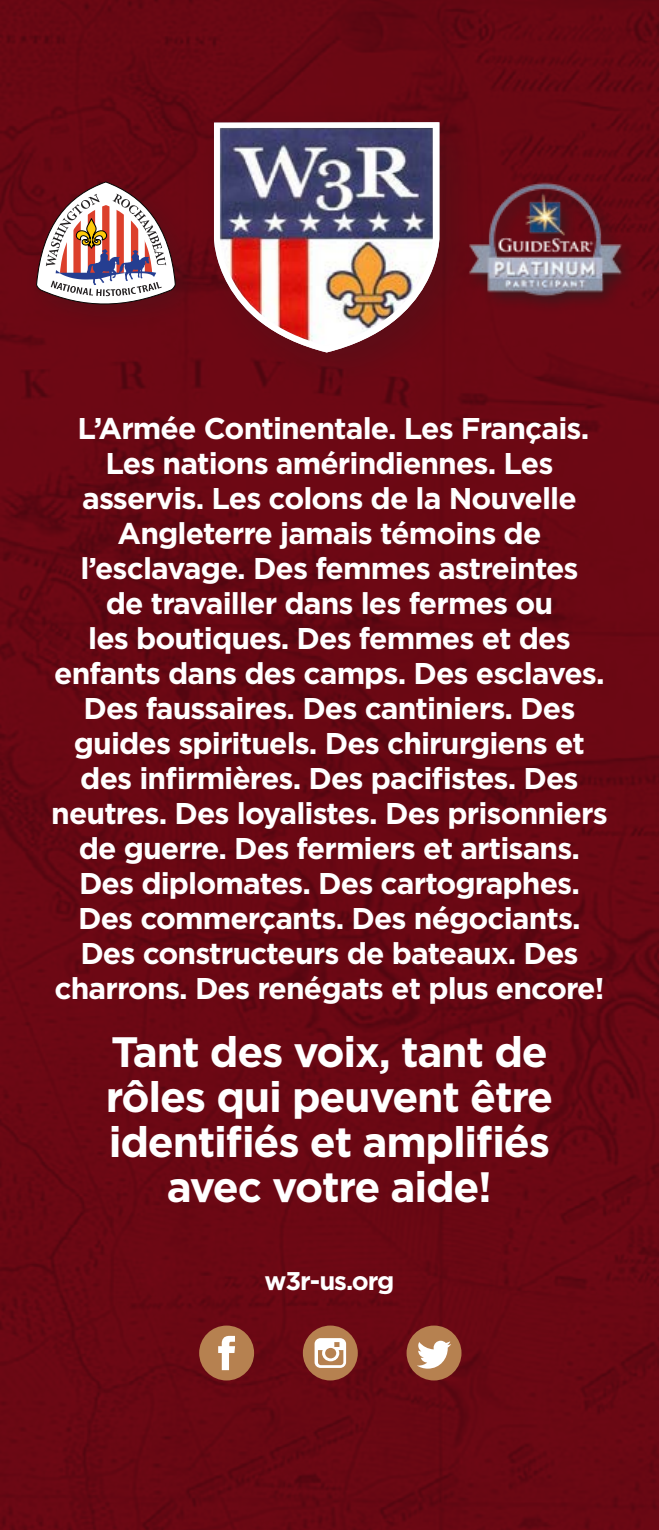
<style>
.page{position:relative;width:659px;height:1530px;background:#fff}
.page>*{position:absolute;margin:0;border:0;box-sizing:border-box;transform-origin:0 0}
.t1{font:700 42.5px/45px "Gotham";letter-spacing:-.03em;color:#fff;text-align:center}
.t2{font:700 30px/35px "Gotham";letter-spacing:-.03em;color:#fff;text-align:center}
.Heading_1{font:700 25.5px "Gotham";letter-spacing:-.04em;color:#fff}
</style>
<div class="page">
<img style="left:0;top:0;width:659px;height:1530px">
<div style="left:199px;top:1326px;width:55px;height:54px;background:#b68150;border-radius:50%"></div>
<svg style="left:218px;top:1336px;width:17px;height:34px"></svg>
<div style="left:406px;top:1326px;width:55px;height:54px;background:#b68150;border-radius:50%"></div>
<svg style="left:417px;top:1341px;width:34px;height:28px"></svg>
<div style="left:303px;top:1326px;width:55px;height:54px;background:#b68150;border-radius:50%"></div>
<svg style="left:314px;top:1338px;width:32px;height:30px"></svg>
<div style="left:463px;top:175px;width:175px;height:139px;background:#6b0814"></div>
<img style="left:487px;top:174px;width:143px;height:131px">
<div style="left:23px;top:169px;width:182px;height:166px;background:#6a0814"></div>
<svg style="left:36px;top:181px;width:140px;height:124px"></svg>
<div style="left:192px;top:100px;width:295px;height:299px;background:#231f20;opacity:.25"></div>
<img style="left:214px;top:122px;width:225px;height:230px">
<p class="t2" style="left:51px;top:411px;width:558px">L’Armée Continentale. Les Français.<br>Les nations amérindiennes. Les asservis. Les colons de la Nouvelle Angleterre jamais témoins de l’esclavage. Des femmes astreintes<br>de travailler dans les fermes ou<br>les boutiques. Des femmes et des enfants dans des camps. Des esclaves.<br>Des faussaires. Des cantiniers. Des guides spirituels. Des chirurgiens et des infirmières. Des pacifistes. Des neutres. Des loyalistes. Des prisonniers de guerre. Des fermiers et artisans.<br>Des diplomates. Des cartographes.<br>Des commerçants. Des négociants.<br>Des constructeurs de bateaux. Des charrons. Des renégats et plus encore!</p>
<p class="t1" style="left:106px;top:1029px;width:449px">Tant des voix, tant de rôles qui peuvent être identifiés et amplifiés avec votre aide!</p>
<p class="Heading_1" style="left:264px;top:1264px;width:132px">w3r-us.org</p>
</div>
